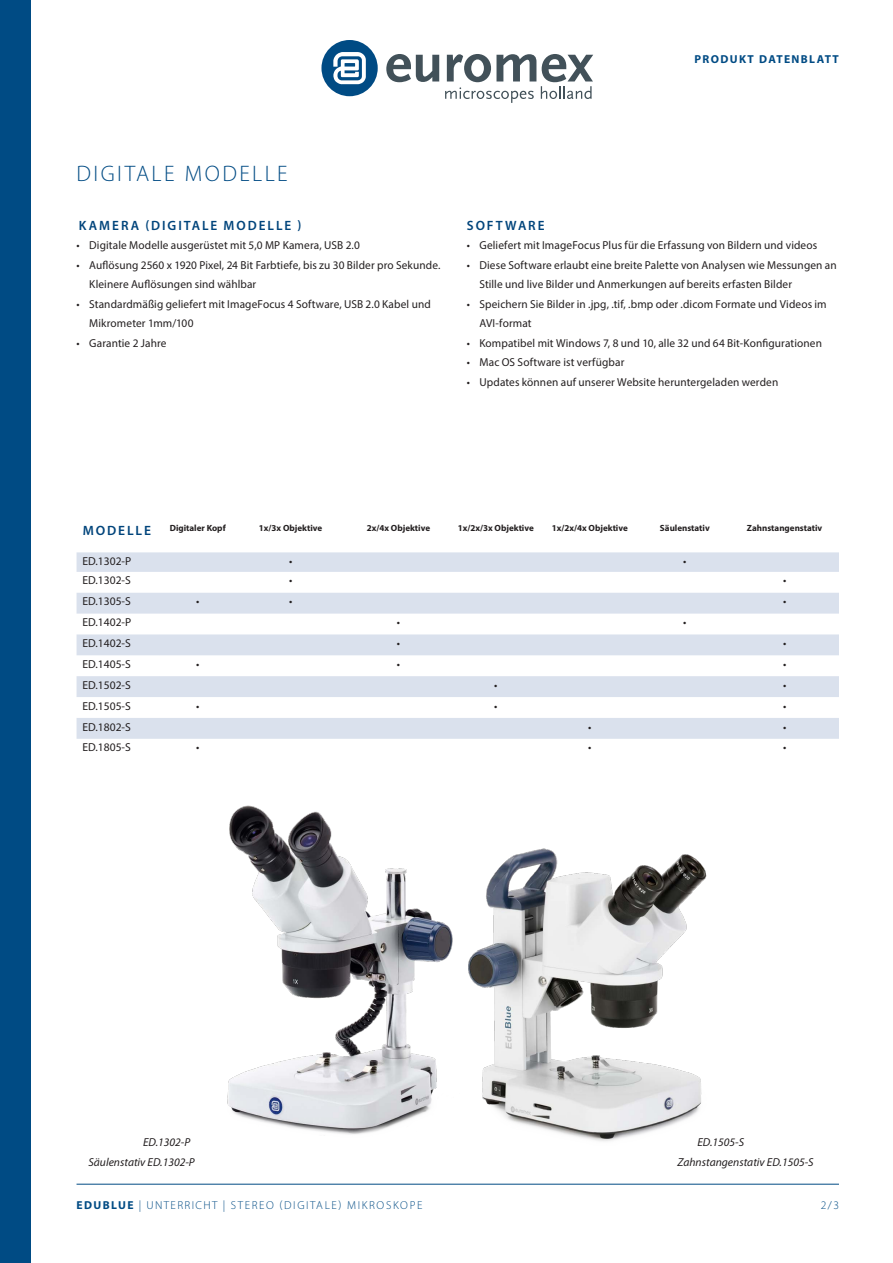
<style>
.page{position:relative;width:893px;height:1263px;background:#fff}
.page>*{position:absolute;margin:0;border:0;box-sizing:border-box;transform-origin:0 0}
.j_product_onder_kop{font:300 22.5px "Myriad Pro";letter-spacing:.11em;color:#004b84}
.j_plat{font:600 13.5px "Myriad Pro";letter-spacing:.15em;color:#00447b}
.j_tussenkop{font:600 13.5px "Myriad Pro";letter-spacing:.15em;color:#00447b}
._4-Body-tekst{font:600 13.5px "Myriad Pro";letter-spacing:.14em;color:#00447b}
.j_plat-2{font:11.55px/19.5px "Myriad Pro";letter-spacing:.01em;color:#231f20}
.Tabel_tekst_bold{font:11.55px "Myriad Pro";color:#231f20}
._4-Body-tekst-2{font:italic 11.55px "Myriad Pro";color:#231f20}
.t1{font:300 11.55px "Myriad Pro";letter-spacing:.14em;color:#004b84}
.Tabel_tekst_regular{font:11.55px "Myriad Pro";color:#231f20}
.t2{font:700 11.55px "Myriad Pro";letter-spacing:.12em;color:#004b84}
.Tabel_tekst_bold-2{font:700 9px "Myriad Pro";color:#231f20}
.s1{font-weight:700}
</style>
<div class="page">
<svg style="left:321px;top:40px;width:57px;height:56px"></svg>
<svg style="left:386px;top:54px;width:53px;height:28px"></svg>
<svg style="left:445px;top:54px;width:148px;height:49px"></svg>
<div style="left:0;top:0;width:30px;height:1263px;background:#004b84"></div>
<hr style="left:77px;top:1184px;width:762px;height:1px;background:#004b84">
<img style="left:468px;top:848px;width:239px;height:293px">
<img style="left:227px;top:805px;width:226px;height:330px">
<svg style="left:77px;top:552px;width:762px;height:187px;fill:#dae1ed"></svg>
<p class="t2" style="left:694px;top:51px;width:146px">PRODUKT DATENBLATT</p>
<p class="j_product_onder_kop" style="left:77px;top:160px;width:213px">DIGITALE MODELLE</p>
<p class="j_plat" style="left:79px;top:216px;width:224px">KAMERA (DIGITALE MODELLE )</p>
<p class="j_plat-2" style="left:77px;top:235px;width:285px">• Digitale Modelle ausgerüstet mit 5,0 MP Kamera, USB 2.0</p>
<p class="j_plat-2" style="left:89px;top:255px;width:353px;text-indent:-13px">• Auflösung 2560 x 1920 Pixel, 24 Bit Farbtiefe, bis zu 30 Bilder pro Sekunde.<br>Kleinere Auflösungen sind wählbar</p>
<p class="j_plat-2" style="left:89px;top:294px;width:343px;text-indent:-13px">• Standardmäßig geliefert mit ImageFocus 4 Software, USB 2.0 Kabel und<br>Mikrometer 1mm/100</p>
<p class="j_plat-2" style="left:77px;top:333px;width:91px">• Garantie 2 Jahre</p>
<p class="j_tussenkop" style="left:467px;top:216px;width:79px">SOFTWARE</p>
<p class="j_plat-2" style="left:467px;top:235px;width:352px">• Geliefert mit ImageFocus Plus für die Erfassung von Bildern und videos</p>
<p class="j_plat-2" style="left:479px;top:255px;width:359px;text-indent:-13px">• Diese Software erlaubt eine breite Palette von Analysen wie Messungen an<br>Stille und live Bilder und Anmerkungen auf bereits erfasten Bilder</p>
<p class="j_plat-2" style="left:479px;top:294px;width:349px;text-indent:-13px">• Speichern Sie Bilder in .jpg, .tif, .bmp oder .dicom Formate und Videos im<br>AVI-format</p>
<p class="j_plat-2" style="left:467px;top:333px;width:357px">• Kompatibel mit Windows 7, 8 und 10, alle 32 und 64 Bit-Konfigurationen</p>
<p class="j_plat-2" style="left:467px;top:352px;width:159px">• Mac OS Software ist verfügbar</p>
<p class="j_plat-2" style="left:467px;top:372px;width:313px">• Updates können auf unserer Website heruntergeladen werden</p>
<p class="_4-Body-tekst" style="left:83px;top:522px;width:70px">MODELLE</p>
<p class="Tabel_tekst_bold-2" style="left:170px;top:522px;width:58px">Digitaler Kopf</p>
<p class="Tabel_tekst_bold-2" style="left:259px;top:522px;width:65px">1x/3x Objektive</p>
<p class="Tabel_tekst_bold-2" style="left:367px;top:522px;width:65px">2x/4x Objektive</p>
<p class="Tabel_tekst_bold-2" style="left:458px;top:522px;width:78px">1x/2x/3x Objektive</p>
<p class="Tabel_tekst_bold-2" style="left:552px;top:522px;width:78px">1x/2x/4x Objektive</p>
<p class="Tabel_tekst_bold-2" style="left:660px;top:522px;width:51px">Säulenstativ</p>
<p class="Tabel_tekst_bold-2" style="left:747px;top:522px;width:77px">Zahnstangenstativ</p>
<p class="Tabel_tekst_bold" style="left:83px;top:554px;width:50px">ED.1302-P</p>
<p class="Tabel_tekst_regular" style="left:289px;top:554px;width:5px">•</p>
<p class="Tabel_tekst_regular" style="left:683px;top:554px;width:5px">•</p>
<p class="Tabel_tekst_bold" style="left:83px;top:573px;width:50px">ED.1302-S</p>
<p class="Tabel_tekst_regular" style="left:289px;top:573px;width:5px">•</p>
<p class="Tabel_tekst_regular" style="left:783px;top:573px;width:5px">•</p>
<p class="Tabel_tekst_bold" style="left:83px;top:594px;width:50px">ED.1305-S</p>
<p class="Tabel_tekst_regular" style="left:196px;top:594px;width:5px">•</p>
<p class="Tabel_tekst_regular" style="left:289px;top:594px;width:5px">•</p>
<p class="Tabel_tekst_regular" style="left:783px;top:594px;width:5px">•</p>
<p class="Tabel_tekst_bold" style="left:83px;top:615px;width:50px">ED.1402-P</p>
<p class="Tabel_tekst_regular" style="left:397px;top:615px;width:5px">•</p>
<p class="Tabel_tekst_regular" style="left:683px;top:615px;width:5px">•</p>
<p class="Tabel_tekst_bold" style="left:83px;top:636px;width:50px">ED.1402-S</p>
<p class="Tabel_tekst_regular" style="left:397px;top:636px;width:5px">•</p>
<p class="Tabel_tekst_regular" style="left:783px;top:636px;width:5px">•</p>
<p class="Tabel_tekst_bold" style="left:83px;top:657px;width:50px">ED.1405-S</p>
<p class="Tabel_tekst_regular" style="left:196px;top:657px;width:5px">•</p>
<p class="Tabel_tekst_regular" style="left:397px;top:657px;width:5px">•</p>
<p class="Tabel_tekst_regular" style="left:783px;top:657px;width:5px">•</p>
<p class="Tabel_tekst_bold" style="left:83px;top:678px;width:50px">ED.1502-S</p>
<p class="Tabel_tekst_regular" style="left:494px;top:678px;width:5px">•</p>
<p class="Tabel_tekst_regular" style="left:783px;top:678px;width:5px">•</p>
<p class="Tabel_tekst_bold" style="left:83px;top:699px;width:50px">ED.1505-S</p>
<p class="Tabel_tekst_regular" style="left:196px;top:699px;width:5px">•</p>
<p class="Tabel_tekst_regular" style="left:494px;top:699px;width:5px">•</p>
<p class="Tabel_tekst_regular" style="left:783px;top:699px;width:5px">•</p>
<p class="Tabel_tekst_bold" style="left:83px;top:719px;width:50px">ED.1802-S</p>
<p class="Tabel_tekst_regular" style="left:588px;top:719px;width:5px">•</p>
<p class="Tabel_tekst_regular" style="left:783px;top:719px;width:5px">•</p>
<p class="Tabel_tekst_bold" style="left:83px;top:740px;width:50px">ED.1805-S</p>
<p class="Tabel_tekst_regular" style="left:196px;top:740px;width:5px">•</p>
<p class="Tabel_tekst_regular" style="left:588px;top:740px;width:5px">•</p>
<p class="Tabel_tekst_regular" style="left:783px;top:740px;width:5px">•</p>
<p class="_4-Body-tekst-2" style="left:143px;top:1135px;width:49px">ED.1302-P</p>
<p class="_4-Body-tekst-2" style="left:697px;top:1135px;width:48px">ED.1505-S</p>
<p class="_4-Body-tekst-2" style="left:88px;top:1154px;width:108px">Säulenstativ ED.1302-P</p>
<p class="_4-Body-tekst-2" style="left:677px;top:1154px;width:138px">Zahnstangenstativ ED.1505-S</p>
<p class="t1" style="left:77px;top:1198px;width:347px"><span class="s1">EDUBLUE</span> | UNTERRICHT | STEREO (DIGITALE) MIKROSKOPE</p>
<p class="t1" style="left:821px;top:1198px;width:20px">2/3</p>
</div>
